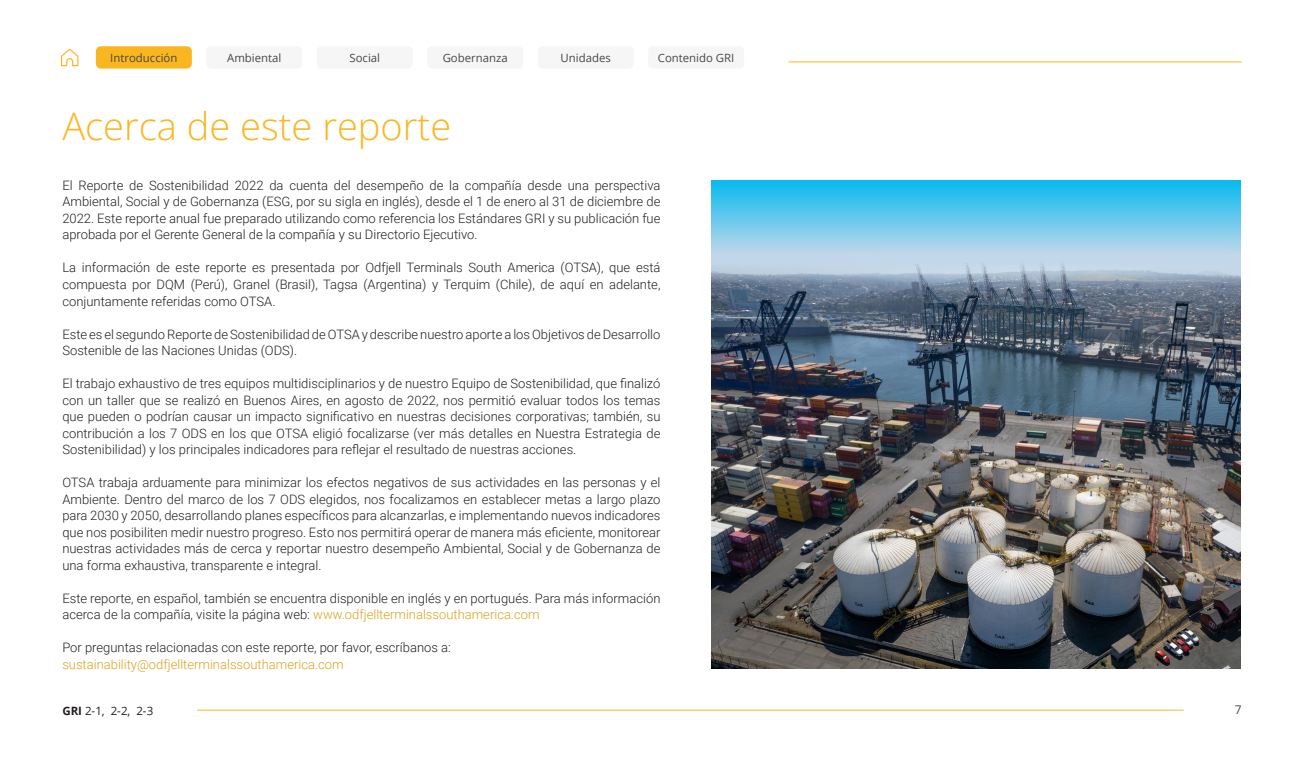
<style>
.page{position:relative;width:1304px;height:766px;background:#fff}
.page>*{position:absolute;margin:0;border:0;box-sizing:border-box;transform-origin:0 0}
.t1{font:300 38px "Open Sans";color:#fab61f}
.t2{font:300 13px/16.5px "Roboto";color:#231f20;text-align:justify}
.t3{font:300 13px "Roboto";color:#dba11c}
.t4{font:12px "Open Sans";color:#494747}
.t5{font:11.5px "Open Sans";color:#231f20}
.t6{font:11.4px "Open Sans";color:#494747}
.s1{color:#dba11c}
.s2{font-weight:700}
</style>
<div class="page">
<div style="left:96px;top:46px;width:96px;height:23px;background:#fab61f;border-radius:5px"></div>
<div style="left:206px;top:46px;width:96px;height:23px;background:#f6f6f6;border-radius:5px"></div>
<hr style="left:789px;top:61px;width:453px;height:1px;background:#fdb719">
<svg style="left:61px;top:49px;width:18px;height:17px"></svg>
<div style="left:648px;top:46px;width:96px;height:23px;background:#f6f6f6;border-radius:5px"></div>
<div style="left:427px;top:46px;width:96px;height:23px;background:#f6f6f6;border-radius:5px"></div>
<div style="left:538px;top:46px;width:96px;height:23px;background:#f6f6f6;border-radius:5px"></div>
<div style="left:317px;top:46px;width:96px;height:23px;background:#f6f6f6;border-radius:5px"></div>
<hr style="left:197px;top:709px;width:987px;height:1px;background:#fdb719">
<img style="left:711px;top:275px;width:530px;height:393px">
<svg style="left:711px;top:180px;width:530px;height:95px;background:#77caea"></svg>
<p class="t6" style="left:110px;top:50px;width:69px">Introducción</p>
<p class="t6" style="left:227px;top:50px;width:56px">Ambiental</p>
<p class="t6" style="left:349px;top:50px;width:32px">Social</p>
<p class="t6" style="left:443px;top:50px;width:67px">Gobernanza</p>
<p class="t6" style="left:561px;top:50px;width:52px">Unidades</p>
<p class="t6" style="left:658px;top:50px;width:78px">Contenido GRI</p>
<p class="t1" style="left:62px;top:100px;width:390px">Acerca de este reporte</p>
<p class="t2" style="left:62px;top:176px;width:600px">El Reporte de Sostenibilidad 2022 da cuenta del desempeño de la compañía desde una perspectiva Ambiental, Social y de Gobernanza (ESG, por su sigla en inglés), desde el 1 de enero al 31 de diciembre de 2022. Este reporte anual fue preparado utilizando como referencia los Estándares GRI y su publicación fue aprobada por el Gerente General de la compañía y su Directorio Ejecutivo.</p>
<p class="t2" style="left:62px;top:259px;width:600px">La información de este reporte es presentada por Odfjell Terminals South America (OTSA), que está compuesta por DQM (Perú), Granel (Brasil), Tagsa (Argentina) y Terquim (Chile), de aquí en adelante, conjuntamente referidas como OTSA.</p>
<p class="t2" style="left:62px;top:325px;width:600px">Este es el segundo Reporte de Sostenibilidad de OTSA y describe nuestro aporte a los Objetivos de Desarrollo<br>Sostenible de las Naciones Unidas (ODS).</p>
<p class="t2" style="left:62px;top:374px;width:600px">El trabajo exhaustivo de tres equipos multidisciplinarios y de nuestro Equipo de Sostenibilidad, que finalizó con un taller que se realizó en Buenos Aires, en agosto de 2022, nos permitió evaluar todos los temas que pueden o podrían causar un impacto significativo en nuestras decisiones corporativas; también, su contribución a los 7 ODS en los que OTSA eligió focalizarse (ver más detalles en Nuestra Estrategia de Sostenibilidad) y los principales indicadores para reflejar el resultado de nuestras acciones.</p>
<p class="t2" style="left:62px;top:473px;width:600px">OTSA trabaja arduamente para minimizar los efectos negativos de sus actividades en las personas y el Ambiente. Dentro del marco de los 7 ODS elegidos, nos focalizamos en establecer metas a largo plazo para 2030 y 2050, desarrollando planes específicos para alcanzarlas, e implementando nuevos indicadores que nos posibiliten medir nuestro progreso. Esto nos permitirá operar de manera más eficiente, monitorear nuestras actividades más de cerca y reportar nuestro desempeño Ambiental, Social y de Gobernanza de una forma exhaustiva, transparente e integral.</p>
<p class="t2" style="left:62px;top:589px;width:600px">Este reporte, en español, también se encuentra disponible en inglés y en portugués. Para más información acerca de la compañía, visite la página web: <span class="s1">www.odfjellterminalssouthamerica.com</span></p>
<p class="t2" style="left:62px;top:638px;width:390px">Por preguntas relacionadas con este reporte, por favor, escríbanos a:</p>
<p class="t3" style="left:62px;top:655px;width:283px">sustainability@odfjellterminalssouthamerica.com</p>
<p class="t5" style="left:62px;top:702px;width:92px"><span class="s2">GRI</span> 2-1, 2-2, 2-3</p>
<p class="t4" style="left:1235px;top:700px;width:8px">7</p>
</div>
